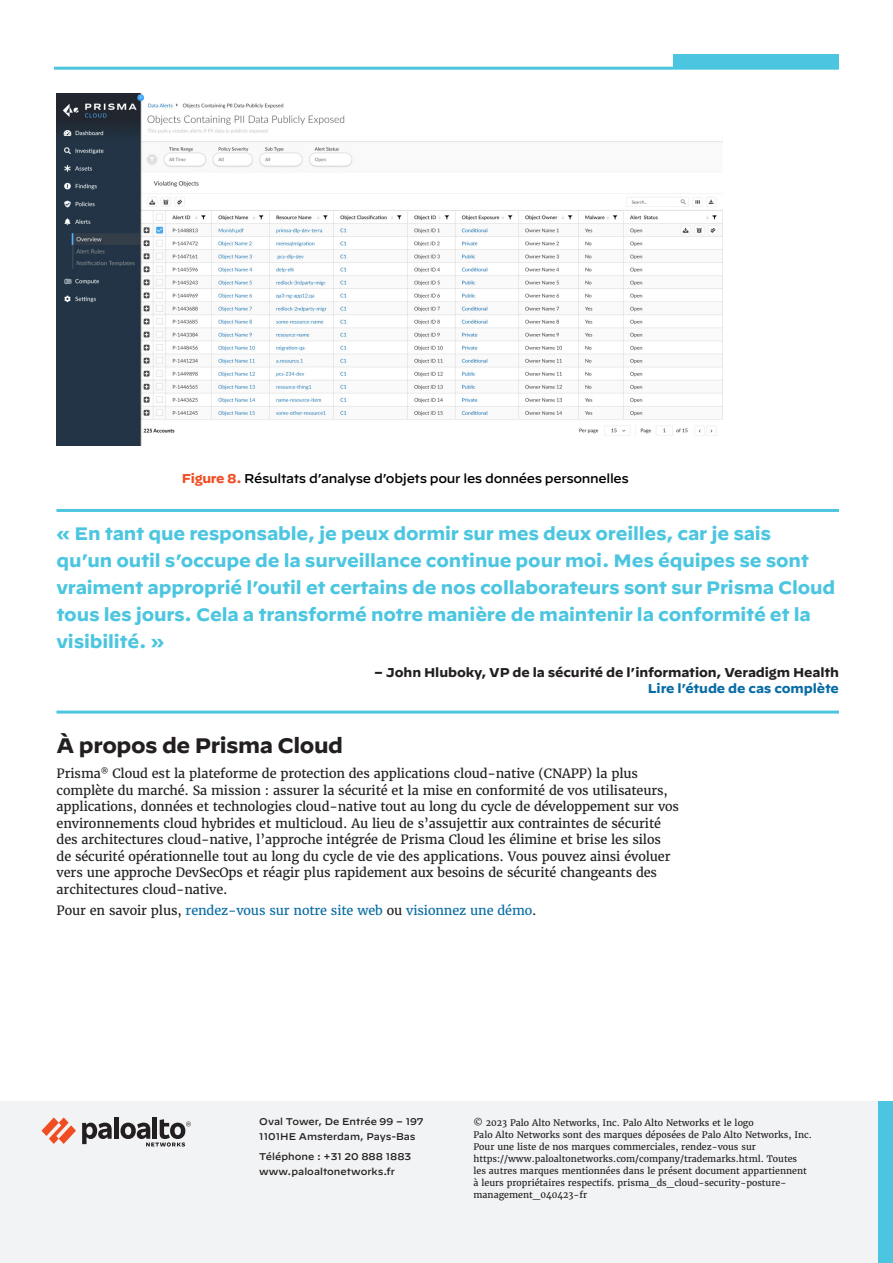
<style>
.page{position:relative;width:893px;height:1263px;background:#fff}
.page>*{position:absolute;margin:0;border:0;box-sizing:border-box;transform-origin:0 0}
.Heading_1{font:700 21px "Decimal";letter-spacing:-.02em;color:#231f20}
.pull-quote{font:700 18px/27px "Decimal";letter-spacing:-.01em;color:#4cc6e0}
.t1{font:12.75px/16.5px "Merriweather";letter-spacing:-.01em;color:#231f20}
.pull-quote-author{font:700 12.75px/15.3px "Decimal";letter-spacing:-.01em;color:#231f20;text-align:right}
.t2{font:12.75px "Merriweather";letter-spacing:-.01em;color:#086ca4}
.figure-title{font:500 12.75px "Decimal";letter-spacing:-.025em;color:#000}
.t3{font:500 9.75px/15px "Decimal";color:#231f20}
.t4{font:9px/12px "Merriweather";color:#231f20}
.s1{font-weight:700;color:#f04d22}
.s2{color:#086ca4}
.s3{color:#231f20}
</style>
<div class="page">
<div style="left:0;top:1101px;width:893px;height:162px;background:#f2f3f4"></div>
<svg style="left:41px;top:1117px;width:35px;height:27px"></svg>
<div style="left:114px;top:1117px;width:5px;height:22px;background:#231f20"></div>
<svg style="left:82px;top:1122px;width:30px;height:22px"></svg>
<hr style="left:153px;top:1117px;width:4px;height:22px;background:#231f20">
<svg style="left:120px;top:1119px;width:71px;height:27px"></svg>
<div style="left:878px;top:1101px;width:15px;height:162px;background:#4cc6e0"></div>
<div style="left:673px;top:54px;width:166px;height:13px;background:#4cc6e0"></div>
<hr style="left:54px;top:67px;width:785px;height:3px;background:#4cc6e0">
<img style="left:56px;top:94px;width:666px;height:352px">
<hr style="left:56px;top:509px;width:783px;height:3px;background:#4cc6e0">
<hr style="left:56px;top:710px;width:783px;height:3px;background:#4cc6e0">
<p class="figure-title" style="left:182px;top:466px;width:449px"><span class="s1">Figure 8.</span> Résultats d’analyse d’objets pour les données personnelles</p>
<p class="pull-quote" style="left:56px;top:521px;width:780px">« En tant que responsable, je peux dormir sur mes deux oreilles, car je sais<br>qu’un outil s’occupe de la surveillance continue pour moi. Mes équipes se sont vraiment approprié l’outil et certains de nos collaborateurs sont sur Prisma Cloud tous les jours. Cela a transformé notre manière de maintenir la conformité et la visibilité. »</p>
<p class="pull-quote-author" style="left:374px;top:665px;width:466px">– John Hluboky, VP de la sécurité de l’information, Veradigm Health<br><span class="s2">Lire l’étude de cas complète</span></p>
<p class="Heading_1" style="left:57px;top:733px;width:288px">À propos de Prisma Cloud</p>
<p class="t1" style="left:57px;top:765px;width:624px">Prisma<sup>®</sup> Cloud est la plateforme de protection des applications cloud-native (CNAPP) la plus complète du marché. Sa mission : assurer la sécurité et la mise en conformité de vos utilisateurs, applications, données et technologies cloud-native tout au long du cycle de développement sur vos environnements cloud hybrides et multicloud. Au lieu de s’assujettir aux contraintes de sécurité des architectures cloud-native, l’approche intégrée de Prisma Cloud les élimine et brise les silos<br>de sécurité opérationnelle tout au long du cycle de vie des applications. Vous pouvez ainsi évoluer vers une approche DevSecOps et réagir plus rapidement aux besoins de sécurité changeants des architectures cloud-native.</p>
<p class="t2" style="left:57px;top:902px;width:481px"><span class="s3">Pour en savoir plus,</span> rendez-vous sur notre site web <span class="s3">ou</span> visionnez une démo<span class="s3">.</span></p>
<p class="t3" style="left:259px;top:1113px;width:166px">Oval Tower, De Entrée 99 – 197<br>1101HE Amsterdam, Pays-Bas</p>
<p class="t3" style="left:259px;top:1147px;width:154px">Téléphone : +31 20 888 1883 www.paloaltonetworks.fr</p>
<p class="t4" style="left:473px;top:1117px;width:340px">© 2023 Palo Alto Networks, Inc. Palo Alto Networks et le logo<br>Palo Alto Networks sont des marques déposées de Palo Alto Networks, Inc.<br>Pour une liste de nos marques commerciales, rendez-vous sur https://www.paloaltonetworks.com/company/trademarks.html. Toutes les autres marques mentionnées dans le présent document appartiennent à leurs propriétaires respectifs. prisma_ds_cloud-security-posture&shy;management_040423-fr</p>
</div>
